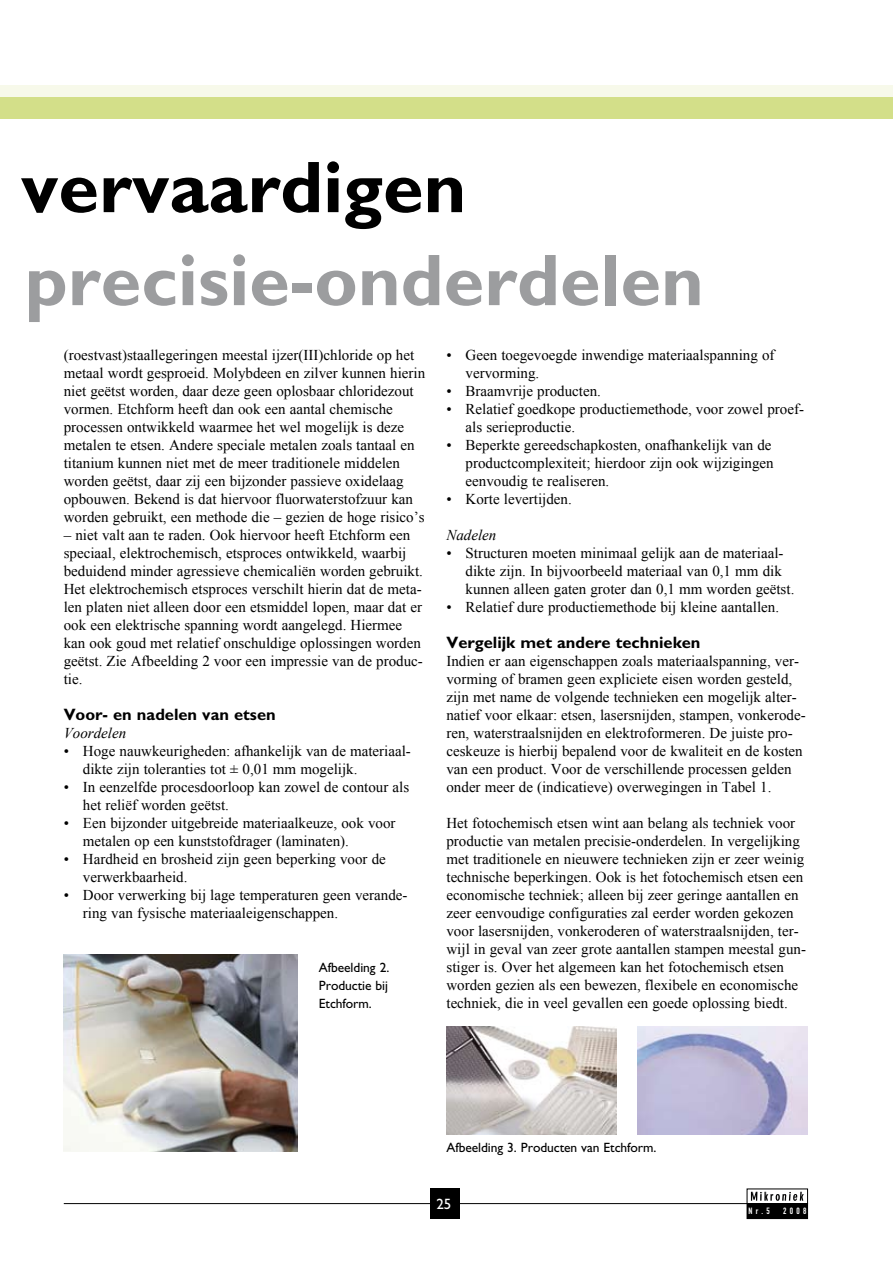
<style>
.page{position:relative;width:893px;height:1263px;background:#fff}
.page>*{position:absolute;margin:0;border:0;box-sizing:border-box;transform-origin:0 0}
.t1{font:700 73.5px "Gill Sans Std";color:#9c9d9f}
.t2{font:700 73.5px "Gill Sans Std";color:#000}
.t3{font:700 16.5px "Gill Sans Std";color:#000}
.t4{font:15px/18px "Times New Roman";color:#000}
.t5{font:italic 15px "Times New Roman";color:#000}
.t6{font:15px "Gill Sans Std";color:#fff}
.t7{font:13.5px/18px "Gill Sans Std";letter-spacing:-.005em;color:#000;text-align:justify}
.t8{font:9px "DIN Engschrift Std";letter-spacing:.37em;color:#fff}
</style>
<div class="page">
<div style="left:0;top:85px;width:893px;height:13px;background:#f7f9ea"></div>
<div style="left:0;top:98px;width:893px;height:21px;background:#d3df89"></div>
<svg style="left:751px;top:1192px;width:53px;height:9px"></svg>
<div style="left:747px;top:1204px;width:60px;height:14px;background:#000"></div>
<div style="left:747px;top:1203px;width:61px;height:16px;border:1px solid #000"></div>
<hr style="left:64px;top:1203px;width:744px;height:1px;background:#000">
<div style="left:430px;top:1188px;width:30px;height:31px;background:#000"></div>
<img style="left:64px;top:954px;width:234px;height:198px">
<img style="left:446px;top:1026px;width:171px;height:108px">
<img style="left:638px;top:1026px;width:170px;height:108px">
<h1 class="t2" style="left:21px;top:144px;width:447px">vervaardigen</h1>
<h1 class="t1" style="left:25px;top:237px;width:680px">precisie-onderdelen</h1>
<p class="t4" style="left:64px;top:346px;width:363px">(roestvast)staallegeringen meestal ijzer(III)chloride op het metaal wordt gesproeid. Molybdeen en zilver kunnen hierin niet geëtst worden, daar deze geen oplosbaar chloridezout vormen. Etchform heeft dan ook een aantal chemische processen ontwikkeld waarmee het wel mogelijk is deze metalen te etsen. Andere speciale metalen zoals tantaal en titanium kunnen niet met de meer traditionele middelen worden geëtst, daar zij een bijzonder passieve oxidelaag opbouwen. Bekend is dat hiervoor fluorwaterstofzuur kan worden gebruikt, een methode die – gezien de hoge risico’s</p>
<p class="t4" style="left:64px;top:526px;width:361px">– niet valt aan te raden. Ook hiervoor heeft Etchform een speciaal, elektrochemisch, etsproces ontwikkeld, waarbij beduidend minder agressieve chemicaliën worden gebruikt.<br>Het elektrochemisch etsproces verschilt hierin dat de meta&shy;len platen niet alleen door een etsmiddel lopen, maar dat er ook een elektrische spanning wordt aangelegd. Hiermee kan ook goud met relatief onschuldige oplossingen worden geëtst. Zie Afbeelding 2 voor een impressie van de produc&shy;tie.</p>
<p class="t3" style="left:64px;top:705px;width:213px">Voor- en nadelen van etsen</p>
<p class="t5" style="left:64px;top:723px;width:64px">Voordelen</p>
<p class="t4" style="left:83px;top:742px;width:329px;text-indent:-19px">• Hoge nauwkeurigheden: afhankelijk van de materiaal&shy;dikte zijn toleranties tot ± 0,01 mm mogelijk.</p>
<p class="t4" style="left:83px;top:778px;width:328px;text-indent:-19px">• In eenzelfde procesdoorloop kan zowel de contour als het reliëf worden geëtst.</p>
<p class="t4" style="left:83px;top:814px;width:314px;text-indent:-19px">• Een bijzonder uitgebreide materiaalkeuze, ook voor metalen op een kunststofdrager (laminaten).</p>
<p class="t4" style="left:83px;top:850px;width:304px;text-indent:-19px">• Hardheid en brosheid zijn geen beperking voor de verwerkbaarheid.</p>
<p class="t4" style="left:83px;top:886px;width:326px;text-indent:-19px">• Door verwerking bij lage temperaturen geen verande&shy;ring van fysische materiaaleigenschappen.</p>
<p class="t7" style="left:319px;top:959px;width:72px">Afbeelding 2.<br>Productie bij Etchform.</p>
<p class="t4" style="left:466px;top:346px;width:310px;text-indent:-19px">• Geen toegevoegde inwendige materiaalspanning of vervorming.</p>
<p class="t4" style="left:446px;top:382px;width:156px">• Braamvrije producten.</p>
<p class="t4" style="left:466px;top:400px;width:340px;text-indent:-19px">• Relatief goedkope productiemethode, voor zowel proef&shy;als serieproductie.</p>
<p class="t4" style="left:466px;top:436px;width:310px;text-indent:-19px">• Beperkte gereedschapkosten, onafhankelijk van de productcomplexiteit; hierdoor zijn ook wijzigingen eenvoudig te realiseren.</p>
<p class="t4" style="left:446px;top:490px;width:127px">• Korte levertijden.</p>
<p class="t5" style="left:446px;top:525px;width:51px">Nadelen</p>
<p class="t4" style="left:466px;top:544px;width:330px;text-indent:-19px">• Structuren moeten minimaal gelijk aan de materiaal&shy;dikte zijn. In bijvoorbeeld materiaal van 0,1 mm dik kunnen alleen gaten groter dan 0,1 mm worden geëtst.</p>
<p class="t4" style="left:446px;top:598px;width:334px">• Relatief dure productiemethode bij kleine aantallen.</p>
<p class="t3" style="left:446px;top:633px;width:256px">Vergelijk met andere technieken</p>
<p class="t4" style="left:446px;top:652px;width:361px">Indien er aan eigenschappen zoals materiaalspanning, ver&shy;vorming of bramen geen expliciete eisen worden gesteld, zijn met name de volgende technieken een mogelijk alter&shy;natief voor elkaar: etsen, lasersnijden, stampen, vonkerode&shy;ren, waterstraalsnijden en elektroformeren. De juiste pro&shy;ceskeuze is hierbij bepalend voor de kwaliteit en de kosten van een product. Voor de verschillende processen gelden onder meer de (indicatieve) overwegingen in Tabel 1.</p>
<p class="t4" style="left:446px;top:814px;width:361px">Het fotochemisch etsen wint aan belang als techniek voor productie van metalen precisie-onderdelen. In vergelijking met traditionele en nieuwere technieken zijn er zeer weinig technische beperkingen. Ook is het fotochemisch etsen een economische techniek; alleen bij zeer geringe aantallen en zeer eenvoudige configuraties zal eerder worden gekozen voor lasersnijden, vonkeroderen of waterstraalsnijden, ter&shy;wijl in geval van zeer grote aantallen stampen meestal gun&shy;stiger is. Over het algemeen kan het fotochemisch etsen worden gezien als een bewezen, flexibele en economische techniek, die in veel gevallen een goede oplossing biedt.</p>
<p class="t7" style="left:446px;top:1139px;width:211px">Afbeelding 3. Producten van Etchform.</p>
<p class="t6" style="left:436px;top:1195px;width:16px">25</p>
<p class="t8" style="left:748px;top:1205px;width:23px">Nr.5</p>
<p class="t8" style="left:783px;top:1205px;width:25px">2008</p>
</div>
